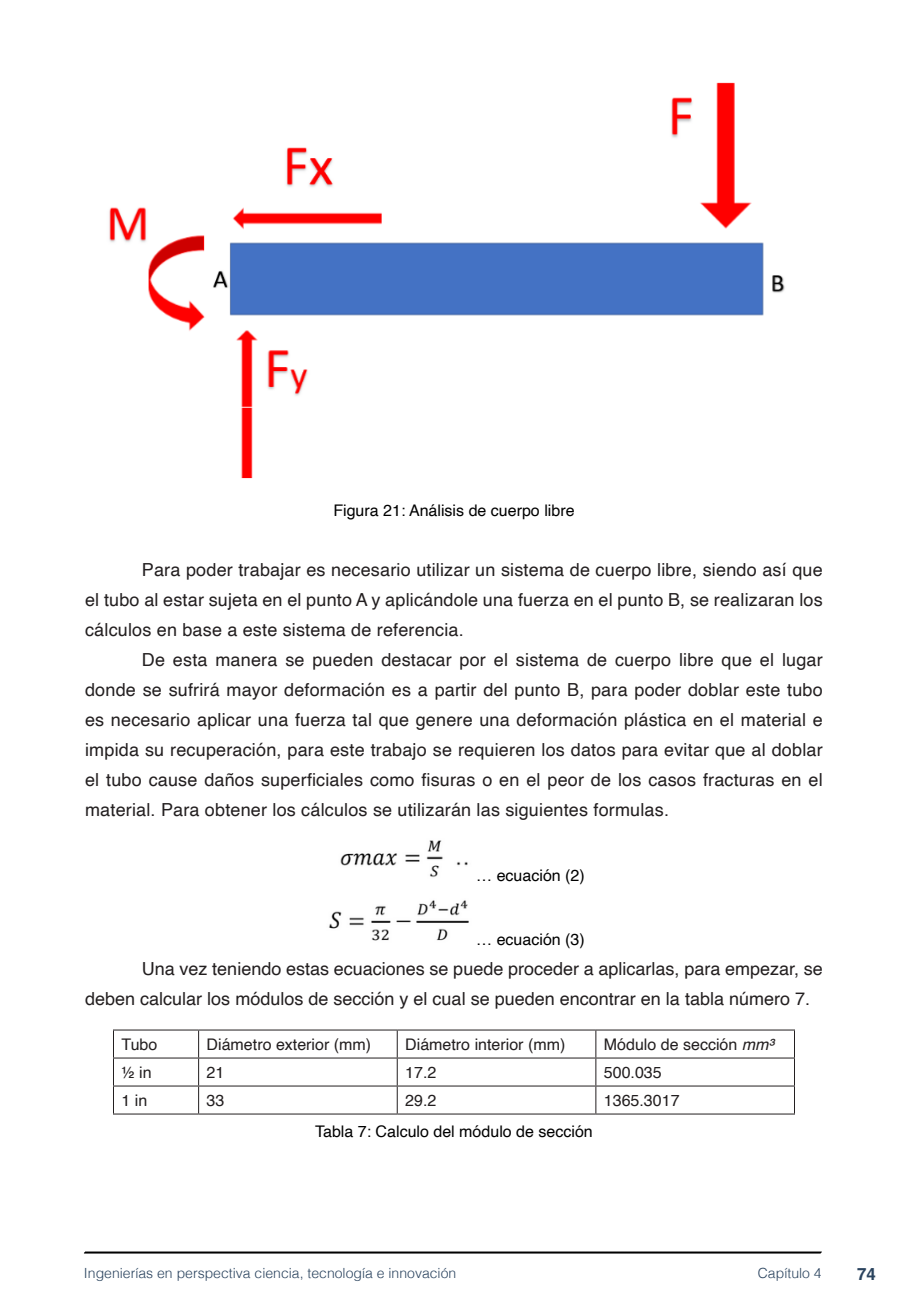
<style>
.page{position:relative;width:908px;height:1304px;background:#fff}
.page>*{position:absolute;margin:0;border:0;box-sizing:border-box;transform-origin:0 0}
.txt{font:18px/30px "Helvetica";color:#231f20;text-align:justify}
.t1{font:700 16.8px "Helvetica";color:#2a435e}
.tab_txt{font:16px "Helvetica";color:#231f20}
.imagens_graf_tab{font:16px "Helvetica";color:#000}
.t2{font:300 14px "Helvetica";color:#2a435e}
.s1{font-style:italic}
</style>
<div class="page">
<svg style="left:84px;top:1251px;width:737px;height:3px;background:#515151"></svg>
<img style="left:109px;top:82px;width:676px;height:397px">
<img style="left:340px;top:840px;width:128px;height:37px">
<img style="left:329px;top:900px;width:140px;height:41px">
<hr style="left:113px;top:1029px;width:85px;height:1px;background:#231f20">
<hr style="left:198px;top:1029px;width:199px;height:1px;background:#231f20">
<hr style="left:397px;top:1029px;width:198px;height:1px;background:#231f20">
<hr style="left:595px;top:1029px;width:199px;height:1px;background:#231f20">
<hr style="left:113px;top:1057px;width:85px;height:1px;background:#231f20">
<hr style="left:198px;top:1057px;width:199px;height:1px;background:#231f20">
<hr style="left:397px;top:1057px;width:198px;height:1px;background:#231f20">
<hr style="left:595px;top:1057px;width:199px;height:1px;background:#231f20">
<hr style="left:113px;top:1085px;width:85px;height:1px;background:#231f20">
<svg style="left:113px;top:1030px;width:1px;height:83px"></svg>
<hr style="left:198px;top:1085px;width:199px;height:1px;background:#231f20">
<svg style="left:198px;top:1030px;width:1px;height:83px"></svg>
<hr style="left:397px;top:1085px;width:198px;height:1px;background:#231f20">
<svg style="left:396px;top:1030px;width:1px;height:83px"></svg>
<hr style="left:595px;top:1085px;width:199px;height:1px;background:#231f20">
<svg style="left:595px;top:1030px;width:1px;height:83px"></svg>
<hr style="left:113px;top:1113px;width:85px;height:1px;background:#231f20">
<hr style="left:198px;top:1113px;width:199px;height:1px;background:#231f20">
<hr style="left:397px;top:1113px;width:198px;height:1px;background:#231f20">
<hr style="left:595px;top:1113px;width:199px;height:1px;background:#231f20">
<p class="imagens_graf_tab" style="left:333px;top:498px;width:243px">Figura 21: Análisis de cuerpo libre</p>
<p class="txt" style="left:85px;top:555px;width:738px;text-indent:57px">Para poder trabajar es necesario utilizar un sistema de cuerpo libre, siendo así que el tubo al estar sujeta en el punto A y aplicándole una fuerza en el punto B, se realizaran los cálculos en base a este sistema de referencia.</p>
<p class="txt" style="left:85px;top:645px;width:738px;text-indent:57px">De esta manera se pueden destacar por el sistema de cuerpo libre que el lugar donde se sufrirá mayor deformación es a partir del punto B, para poder doblar este tubo es necesario aplicar una fuerza tal que genere una deformación plástica en el material e impida su recuperación, para este trabajo se requieren los datos para evitar que al doblar el tubo cause daños superficiales como fisuras o en el peor de los casos fracturas en el material. Para obtener los cálculos se utilizarán las siguientes formulas.</p>
<p class="imagens_graf_tab" style="left:476px;top:863px;width:110px">… ecuación (2)</p>
<p class="imagens_graf_tab" style="left:476px;top:927px;width:110px">… ecuación (3)</p>
<p class="txt" style="left:85px;top:954px;width:739px;text-indent:57px">Una vez teniendo estas ecuaciones se puede proceder a aplicarlas, para empezar, se deben calcular los módulos de sección y el cual se pueden encontrar en la tabla número 7.</p>
<p class="tab_txt" style="left:121px;top:1032px;width:37px">Tubo</p>
<p class="tab_txt" style="left:206px;top:1032px;width:166px">Diámetro exterior (mm)</p>
<p class="tab_txt" style="left:405px;top:1032px;width:161px">Diámetro interior (mm)</p>
<p class="tab_txt" style="left:603px;top:1032px;width:171px">Módulo de sección <span class="s1">mm³</span></p>
<p class="tab_txt" style="left:121px;top:1060px;width:32px">½ in</p>
<p class="tab_txt" style="left:206px;top:1060px;width:19px">21</p>
<p class="tab_txt" style="left:405px;top:1060px;width:33px">17.2</p>
<p class="tab_txt" style="left:603px;top:1060px;width:59px">500.035</p>
<p class="tab_txt" style="left:121px;top:1088px;width:27px">1 in</p>
<p class="tab_txt" style="left:206px;top:1088px;width:19px">33</p>
<p class="tab_txt" style="left:405px;top:1088px;width:33px">29.2</p>
<p class="tab_txt" style="left:603px;top:1088px;width:77px">1365.3017</p>
<p class="imagens_graf_tab" style="left:315px;top:1119px;width:279px">Tabla 7: Calculo del módulo de sección</p>
<p class="t2" style="left:84px;top:1261px;width:373px">Ingenierías en perspectiva ciencia, tecnología e innovación</p>
<p class="t2" style="left:757px;top:1261px;width:65px">Capítulo 4</p>
<p class="t1" style="left:856px;top:1264px;width:20px">74</p>
</div>
